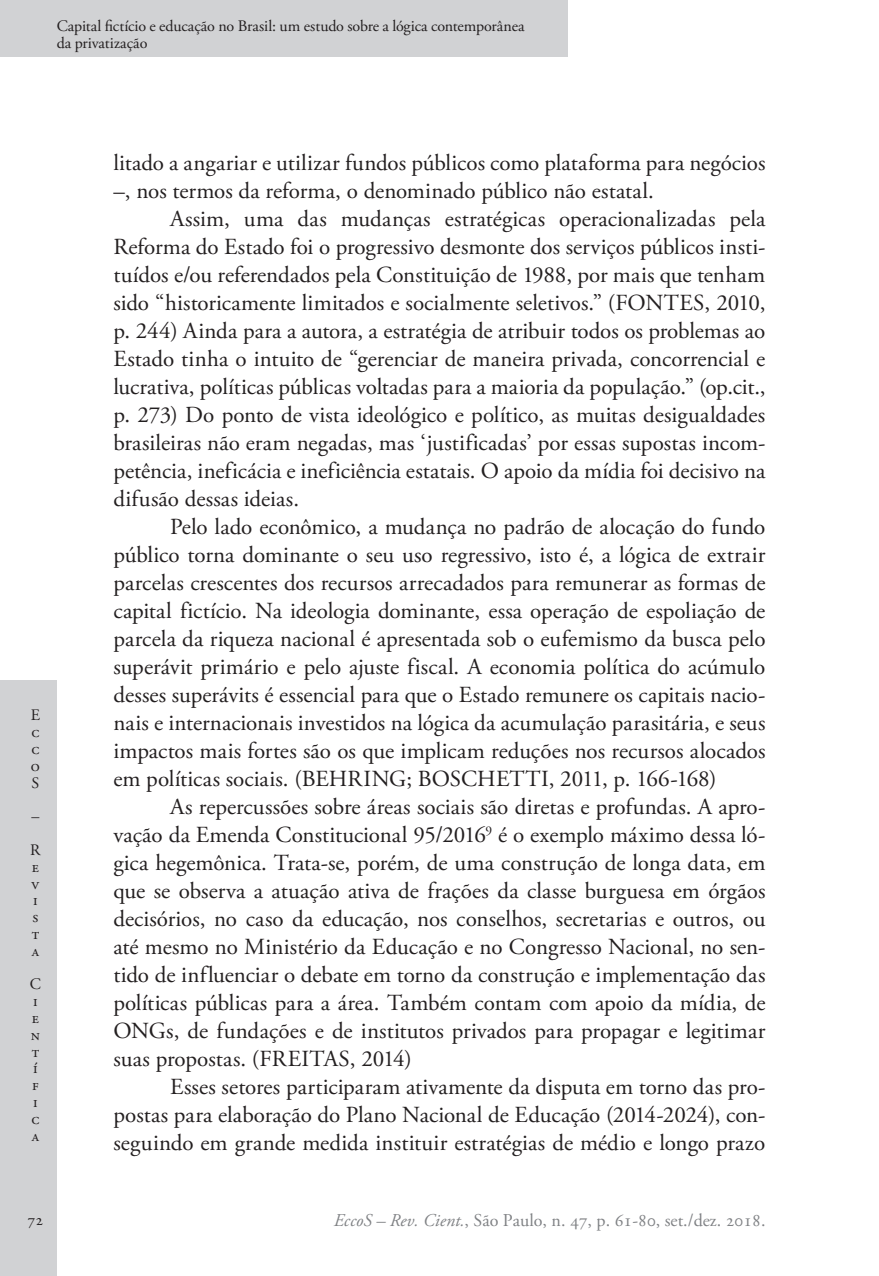
<style>
.page{position:relative;width:879px;height:1276px;background:#fff}
.page>*{position:absolute;margin:0;border:0;box-sizing:border-box;transform-origin:0 0}
.Ec_Normal{font:23px/28px "Adobe Garamond Pro";color:#231f20;text-align:justify}
.t1{font:18px "Adobe Garamond Pro";color:#808285}
.t2{font:16px/16.8px "Adobe Garamond Pro";letter-spacing:-.005em;color:#231f20}
.s1{font-style:italic}
</style>
<div class="page">
<div style="left:0;top:680px;width:57px;height:596px;background:#d1d2d4"></div>
<div style="left:0;top:0;width:567px;height:57px;background:#d1d2d4"></div>
<p class="t2" style="left:57px;top:19px;width:469px">Capital fictício e educação no Brasil: um estudo sobre a lógica contemporânea da privatização</p>
<p class="t2" style="left:31px;top:707px;width:11px;text-align:justify">E c c o S</p>
<p class="t2" style="left:30px;top:800px;width:12px;line-height:33.6px">–<br>R</p>
<p class="t2" style="left:32px;top:859px;width:9px;text-align:justify">e v i s t a</p>
<p class="t2" style="left:30px;top:976px;width:13px">C i e n t í f i c a</p>
<p class="Ec_Normal" style="left:113px;top:150px;width:653px">litado a angariar e utilizar fundos públicos como plataforma para negócios –, nos termos da reforma, o denominado público não estatal.</p>
<p class="Ec_Normal" style="left:113px;top:206px;width:654px;text-indent:57px">Assim, uma das mudanças estratégicas operacionalizadas pela Reforma do Estado foi o progressivo desmonte dos serviços públicos insti&shy;tuídos e/ou referendados pela Constituição de 1988, por mais que tenham sido “historicamente limitados e socialmente seletivos.” (FONTES, 2010, p. 244) Ainda para a autora, a estratégia de atribuir todos os problemas ao Estado tinha o intuito de “gerenciar de maneira privada, concorrencial e lucrativa, políticas públicas voltadas para a maioria da população.” (op.cit., p. 273) Do ponto de vista ideológico e político, as muitas desigualdades brasileiras não eram negadas, mas ‘justificadas’ por essas supostas incom&shy;petência, ineficácia e ineficiência estatais. O apoio da mídia foi decisivo na difusão dessas ideias.</p>
<p class="Ec_Normal" style="left:113px;top:514px;width:653px;text-indent:57px">Pelo lado econômico, a mudança no padrão de alocação do fundo público torna dominante o seu uso regressivo, isto é, a lógica de extrair parcelas crescentes dos recursos arrecadados para remunerar as formas de capital fictício. Na ideologia dominante, essa operação de espoliação de parcela da riqueza nacional é apresentada sob o eufemismo da busca pelo superávit primário e pelo ajuste fiscal. A economia política do acúmulo desses superávits é essencial para que o Estado remunere os capitais nacio&shy;nais e internacionais investidos na lógica da acumulação parasitária, e seus impactos mais fortes são os que implicam reduções nos recursos alocados em políticas sociais. (BEHRING; BOSCHETTI, 2011, p. 166-168)</p>
<p class="Ec_Normal" style="left:113px;top:794px;width:653px;text-indent:57px">As repercussões sobre áreas sociais são diretas e profundas. A apro&shy;vação da Emenda Constitucional 95/2016<sup>9</sup> é o exemplo máximo dessa ló&shy;gica hegemônica. Trata-se, porém, de uma construção de longa data, em que se observa a atuação ativa de frações da classe burguesa em órgãos decisórios, no caso da educação, nos conselhos, secretarias e outros, ou até mesmo no Ministério da Educação e no Congresso Nacional, no sen&shy;tido de influenciar o debate em torno da construção e implementação das políticas públicas para a área. Também contam com apoio da mídia, de ONGs, de fundações e de institutos privados para propagar e legitimar suas propostas. (FREITAS, 2014)</p>
<p class="Ec_Normal" style="left:113px;top:1074px;width:653px;text-indent:57px">Esses setores participaram ativamente da disputa em torno das pro&shy;postas para elaboração do Plano Nacional de Educação (2014-2024), con&shy;seguindo em grande medida instituir estratégias de médio e longo prazo</p>
<p class="t2" style="left:28px;top:1212px;width:17px">72</p>
<p class="t1" style="left:334px;top:1209px;width:433px"><span class="s1">EccoS – Rev. Cient.</span>, São Paulo, n. 47, p. 61-80, set./dez. 2018.</p>
</div>
